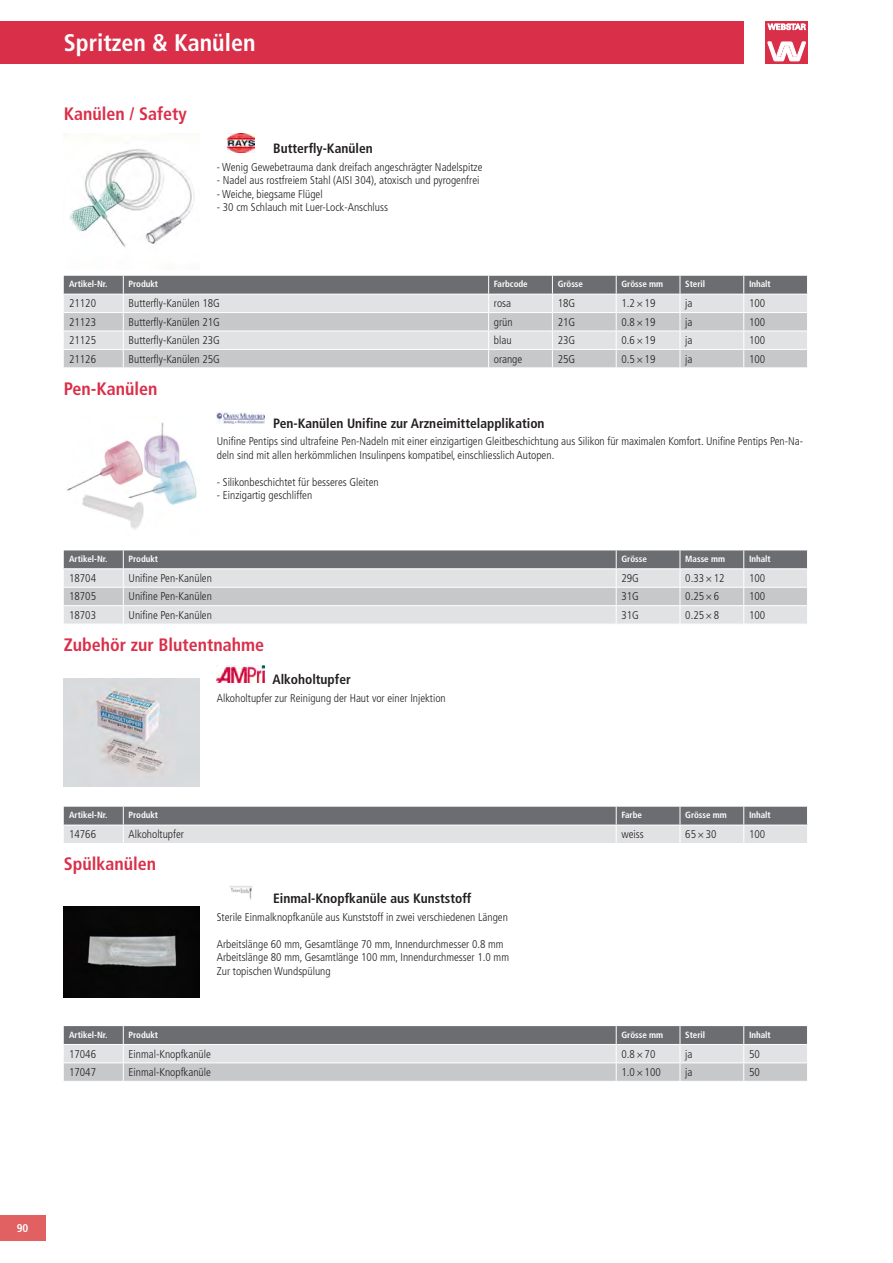
<style>
.page{position:relative;width:893px;height:1263px;background:#fff}
.page>*{position:absolute;margin:0;border:0;box-sizing:border-box;transform-origin:0 0}
.TI1{font:700 condensed 24px "Frutiger LT Pro";color:#fff}
.Arbeitssicherheit{font:700 condensed 18px "Frutiger LT Pro";color:#da2f49}
.Produktetitel{font:700 condensed 13.5px "Frutiger LT Pro";color:#231f20}
.Beschreibung{font:300 condensed 11.25px/13.5px "Frutiger LT Pro";color:#231f20}
.Grundtext{font:300 condensed 11.25px "Frutiger LT Pro";color:#231f20}
.t1{font:700 condensed 11.25px "Frutiger LT Pro";color:#fff}
.Tab_VE-PREIS{font:700 condensed 9px "Frutiger LT Pro";letter-spacing:-.005em;color:#fff}
</style>
<div class="page">
<div style="left:765px;top:21px;width:43px;height:43px;background:#da2f49"></div>
<svg style="left:767px;top:42px;width:39px;height:19px"></svg>
<svg style="left:768px;top:24px;width:37px;height:6px"></svg>
<div style="left:0;top:21px;width:744px;height:43px;background:#da2f49"></div>
<div style="left:0;top:1215px;width:45px;height:25px;background:#e16162"></div>
<img style="left:70px;top:149px;width:125px;height:98px">
<img style="left:227px;top:134px;width:27px;height:19px">
<svg style="left:64px;top:276px;width:744px;height:91px;background:#c3c4c6"></svg>
<hr style="left:680px;top:349px;width:64px;height:1px;background:#fff">
<hr style="left:744px;top:349px;width:64px;height:1px;background:#fff">
<img style="left:66px;top:422px;width:131px;height:108px">
<img style="left:217px;top:413px;width:48px;height:10px">
<svg style="left:64px;top:550px;width:744px;height:74px;background:#c0c1c3"></svg>
<hr style="left:744px;top:605px;width:64px;height:1px;background:#fff">
<img style="left:64px;top:678px;width:136px;height:109px">
<svg style="left:217px;top:665px;width:48px;height:18px"></svg>
<img style="left:217px;top:666px;width:48px;height:16px">
<svg style="left:64px;top:807px;width:744px;height:36px;background:#a9aaac"></svg>
<hr style="left:744px;top:825px;width:64px;height:1px;background:#fff">
<img style="left:64px;top:907px;width:136px;height:90px">
<img style="left:229px;top:886px;width:24px;height:14px">
<svg style="left:64px;top:1026px;width:744px;height:55px;background:#b4b5b7"></svg>
<hr style="left:744px;top:1062px;width:64px;height:1px;background:#fff">
<p class="TI1" style="left:64px;top:28px;width:193px">Spritzen &amp; Kanülen</p>
<p class="Arbeitssicherheit" style="left:64px;top:103px;width:125px">Kanülen / Safety</p>
<p class="Produktetitel" style="left:273px;top:140px;width:101px">Butterfly-Kanülen</p>
<p class="Beschreibung" style="left:217px;top:160px;width:267px">- Wenig Gewebetrauma dank dreifach angeschrägter Nadelspitze</p>
<p class="Beschreibung" style="left:217px;top:174px;width:264px">- Nadel aus rostfreiem Stahl (AISI 304), atoxisch und pyrogenfrei</p>
<p class="Beschreibung" style="left:217px;top:187px;width:107px">- Weiche, biegsame Flügel</p>
<p class="Beschreibung" style="left:217px;top:201px;width:173px">- 30 cm Schlauch mit Luer-Lock-Anschluss</p>
<p class="Tab_VE-PREIS" style="left:69px;top:279px;width:40px">Artikel-Nr.</p>
<p class="Tab_VE-PREIS" style="left:129px;top:279px;width:31px">Produkt</p>
<p class="Tab_VE-PREIS" style="left:494px;top:279px;width:35px">Farbcode</p>
<p class="Tab_VE-PREIS" style="left:558px;top:279px;width:27px">Grösse</p>
<p class="Tab_VE-PREIS" style="left:621px;top:279px;width:43px">Grösse mm</p>
<p class="Tab_VE-PREIS" style="left:685px;top:279px;width:21px">Steril</p>
<p class="Tab_VE-PREIS" style="left:749px;top:279px;width:23px">Inhalt</p>
<p class="Grundtext" style="left:69px;top:297px;width:28px">21120</p>
<p class="Grundtext" style="left:129px;top:297px;width:93px">Butterfly-Kanülen 18G</p>
<p class="Grundtext" style="left:494px;top:297px;width:19px">rosa</p>
<p class="Grundtext" style="left:558px;top:297px;width:19px">18G</p>
<p class="Grundtext" style="left:621px;top:297px;width:35px">1.2×19</p>
<p class="Grundtext" style="left:685px;top:297px;width:9px">ja</p>
<p class="Grundtext" style="left:749px;top:297px;width:18px">100</p>
<p class="Grundtext" style="left:69px;top:315px;width:28px">21123</p>
<p class="Grundtext" style="left:129px;top:315px;width:93px">Butterfly-Kanülen 21G</p>
<p class="Grundtext" style="left:494px;top:315px;width:20px">grün</p>
<p class="Grundtext" style="left:558px;top:315px;width:19px">21G</p>
<p class="Grundtext" style="left:621px;top:315px;width:35px">0.8×19</p>
<p class="Grundtext" style="left:685px;top:315px;width:9px">ja</p>
<p class="Grundtext" style="left:749px;top:315px;width:18px">100</p>
<p class="Grundtext" style="left:69px;top:334px;width:28px">21125</p>
<p class="Grundtext" style="left:129px;top:334px;width:93px">Butterfly-Kanülen 23G</p>
<p class="Grundtext" style="left:494px;top:334px;width:19px">blau</p>
<p class="Grundtext" style="left:558px;top:334px;width:19px">23G</p>
<p class="Grundtext" style="left:621px;top:334px;width:35px">0.6×19</p>
<p class="Grundtext" style="left:685px;top:334px;width:9px">ja</p>
<p class="Grundtext" style="left:749px;top:334px;width:18px">100</p>
<p class="Grundtext" style="left:69px;top:352px;width:28px">21126</p>
<p class="Grundtext" style="left:129px;top:352px;width:93px">Butterfly-Kanülen 25G</p>
<p class="Grundtext" style="left:494px;top:352px;width:30px">orange</p>
<p class="Grundtext" style="left:558px;top:352px;width:19px">25G</p>
<p class="Grundtext" style="left:621px;top:352px;width:35px">0.5×19</p>
<p class="Grundtext" style="left:685px;top:352px;width:9px">ja</p>
<p class="Grundtext" style="left:749px;top:352px;width:18px">100</p>
<p class="Arbeitssicherheit" style="left:64px;top:378px;width:95px">Pen-Kanülen</p>
<p class="Produktetitel" style="left:273px;top:415px;width:273px">Pen-Kanülen Unifine zur Arzneimittelapplikation</p>
<p class="Beschreibung" style="left:217px;top:435px;width:588px">Unifine Pentips sind ultrafeine Pen-Nadeln mit einer einzigartigen Gleitbeschichtung aus Silikon für maximalen Komfort. Unifine Pentips Pen-Na&shy;deln sind mit allen herkömmlichen Insulinpens kompatibel, einschliesslich Autopen.</p>
<p class="Beschreibung" style="left:217px;top:475px;width:163px">- Silikonbeschichtet für besseres Gleiten</p>
<p class="Beschreibung" style="left:217px;top:489px;width:97px">- Einzigartig geschliffen</p>
<p class="Tab_VE-PREIS" style="left:69px;top:553px;width:40px">Artikel-Nr.</p>
<p class="Tab_VE-PREIS" style="left:129px;top:553px;width:31px">Produkt</p>
<p class="Tab_VE-PREIS" style="left:621px;top:553px;width:27px">Grösse</p>
<p class="Tab_VE-PREIS" style="left:685px;top:553px;width:41px">Masse mm</p>
<p class="Tab_VE-PREIS" style="left:749px;top:553px;width:23px">Inhalt</p>
<p class="Grundtext" style="left:69px;top:572px;width:28px">18704</p>
<p class="Grundtext" style="left:129px;top:572px;width:85px">Unifine Pen-Kanülen</p>
<p class="Grundtext" style="left:621px;top:572px;width:19px">29G</p>
<p class="Grundtext" style="left:685px;top:572px;width:41px">0.33×12</p>
<p class="Grundtext" style="left:749px;top:572px;width:18px">100</p>
<p class="Grundtext" style="left:69px;top:590px;width:28px">18705</p>
<p class="Grundtext" style="left:129px;top:590px;width:85px">Unifine Pen-Kanülen</p>
<p class="Grundtext" style="left:621px;top:590px;width:19px">31G</p>
<p class="Grundtext" style="left:685px;top:590px;width:35px">0.25×6</p>
<p class="Grundtext" style="left:749px;top:590px;width:18px">100</p>
<p class="Grundtext" style="left:69px;top:608px;width:28px">18703</p>
<p class="Grundtext" style="left:129px;top:608px;width:85px">Unifine Pen-Kanülen</p>
<p class="Grundtext" style="left:621px;top:608px;width:19px">31G</p>
<p class="Grundtext" style="left:685px;top:608px;width:35px">0.25×8</p>
<p class="Grundtext" style="left:749px;top:608px;width:18px">100</p>
<p class="Arbeitssicherheit" style="left:64px;top:634px;width:202px">Zubehör zur Blutentnahme</p>
<p class="Produktetitel" style="left:272px;top:671px;width:80px">Alkoholtupfer</p>
<p class="Beschreibung" style="left:217px;top:691px;width:230px">Alkoholtupfer zur Reinigung der Haut vor einer Injektion</p>
<p class="Tab_VE-PREIS" style="left:69px;top:810px;width:40px">Artikel-Nr.</p>
<p class="Tab_VE-PREIS" style="left:129px;top:810px;width:31px">Produkt</p>
<p class="Tab_VE-PREIS" style="left:621px;top:810px;width:22px">Farbe</p>
<p class="Tab_VE-PREIS" style="left:685px;top:810px;width:43px">Grösse mm</p>
<p class="Tab_VE-PREIS" style="left:749px;top:810px;width:23px">Inhalt</p>
<p class="Grundtext" style="left:69px;top:828px;width:28px">14766</p>
<p class="Grundtext" style="left:129px;top:828px;width:57px">Alkoholtupfer</p>
<p class="Grundtext" style="left:621px;top:828px;width:24px">weiss</p>
<p class="Grundtext" style="left:685px;top:828px;width:33px">65×30</p>
<p class="Grundtext" style="left:749px;top:828px;width:18px">100</p>
<p class="Arbeitssicherheit" style="left:64px;top:853px;width:94px">Spülkanülen</p>
<p class="Produktetitel" style="left:273px;top:890px;width:200px">Einmal-Knopfkanüle aus Kunststoff</p>
<p class="Beschreibung" style="left:217px;top:910px;width:293px">Sterile Einmalknopfkanüle aus Kunststoff in zwei verschiedenen Längen</p>
<p class="Beschreibung" style="left:217px;top:937px;width:294px">Arbeitslänge 60 mm, Gesamtlänge 70 mm, Innendurchmesser 0.8 mm<br>Arbeitslänge 80 mm, Gesamtlänge 100 mm, Innendurchmesser 1.0 mm<br>Zur topischen Wundspülung</p>
<p class="Tab_VE-PREIS" style="left:69px;top:1029px;width:40px">Artikel-Nr.</p>
<p class="Tab_VE-PREIS" style="left:129px;top:1029px;width:31px">Produkt</p>
<p class="Tab_VE-PREIS" style="left:621px;top:1029px;width:43px">Grösse mm</p>
<p class="Tab_VE-PREIS" style="left:685px;top:1029px;width:21px">Steril</p>
<p class="Tab_VE-PREIS" style="left:749px;top:1029px;width:23px">Inhalt</p>
<p class="Grundtext" style="left:69px;top:1047px;width:28px">17046</p>
<p class="Grundtext" style="left:129px;top:1047px;width:84px">Einmal-Knopfkanüle</p>
<p class="Grundtext" style="left:621px;top:1047px;width:35px">0.8×70</p>
<p class="Grundtext" style="left:685px;top:1047px;width:9px">ja</p>
<p class="Grundtext" style="left:749px;top:1047px;width:12px">50</p>
<p class="Grundtext" style="left:69px;top:1066px;width:28px">17047</p>
<p class="Grundtext" style="left:129px;top:1066px;width:84px">Einmal-Knopfkanüle</p>
<p class="Grundtext" style="left:621px;top:1066px;width:41px">1.0×100</p>
<p class="Grundtext" style="left:685px;top:1066px;width:9px">ja</p>
<p class="Grundtext" style="left:749px;top:1066px;width:12px">50</p>
<p class="t1" style="left:17px;top:1221px;width:13px">90</p>
</div>
